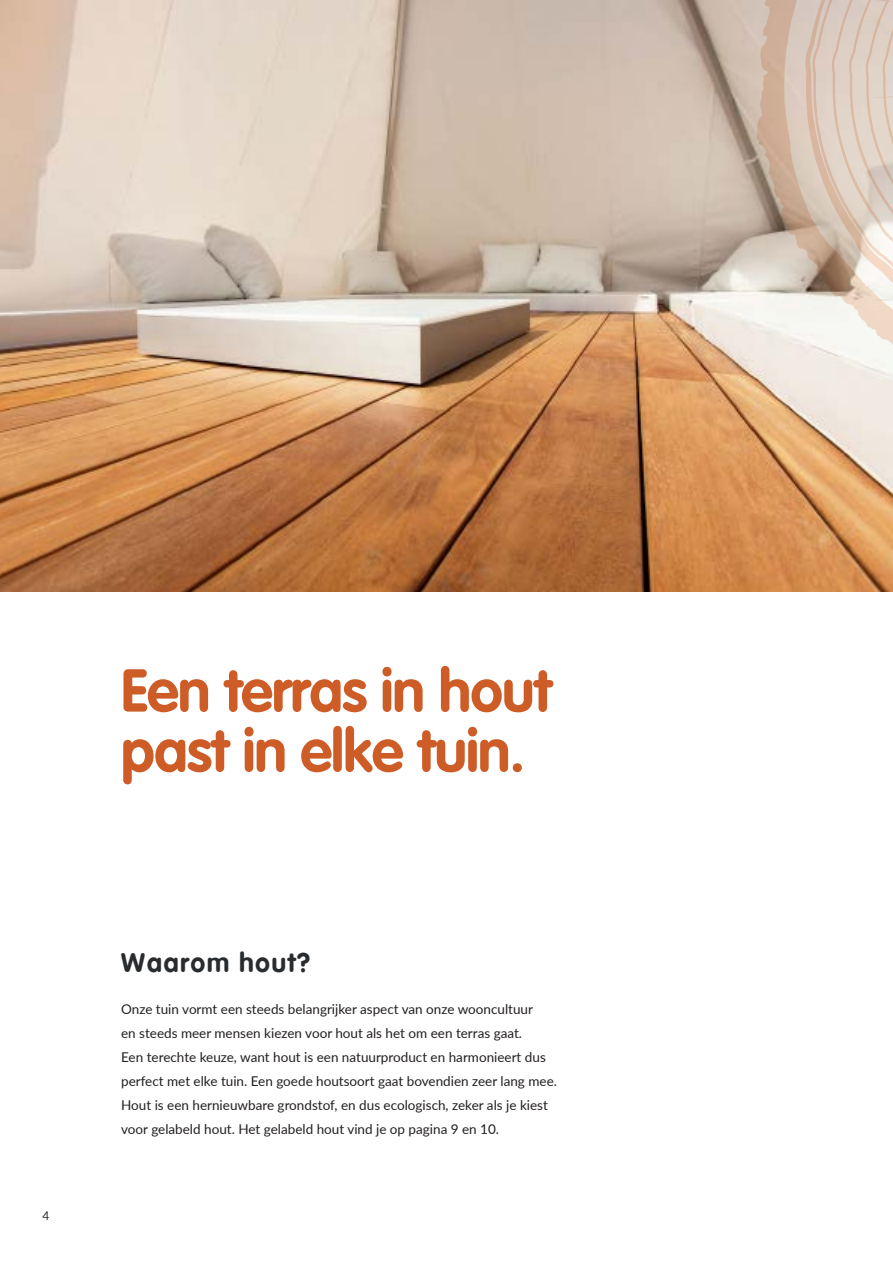
<style>
.page{position:relative;width:893px;height:1263px;background:#fff}
.page>*{position:absolute;margin:0;border:0;box-sizing:border-box;transform-origin:0 0}
.t1{font:700 60px/60px "Vag Rounded";color:#ce5c27}
.t2{font:700 27px "Vag Rounded";letter-spacing:.07em;color:#292c2f}
.t3{font:13.5px/24px "Lato";color:#231f20}
.t4{font:12px "Lato";color:#292c2f}
</style>
<div class="page">
<img style="left:0;top:0;width:892px;height:591px">
<hr style="left:892px;top:591px;width:1px;height:672px;background:#292c2f">
<svg style="left:757px;top:0;width:136px;height:400px;background:#dcccbf"></svg>
<p class="t4" style="left:43px;top:1207px;width:8px">4</p>
<h1 class="t1" style="left:121px;top:660px;width:432px">Een terras in hout past in elke tuin.</h1>
<h2 class="t2" style="left:121px;top:947px;width:190px">Waarom hout?</h2>
<p class="t3" style="left:121px;top:996px;width:437px">Onze tuin vormt een steeds belangrijker aspect van onze wooncultuur<br>en steeds meer mensen kiezen voor hout als het om een terras gaat.<br>Een terechte keuze, want hout is een natuurproduct en harmonieert dus perfect met elke tuin. Een goede houtsoort gaat bovendien zeer lang mee.<br>Hout is een hernieuwbare grondstof, en dus ecologisch, zeker als je kiest voor gelabeld hout. Het gelabeld hout vind je op pagina 9 en 10.</p>
</div>
